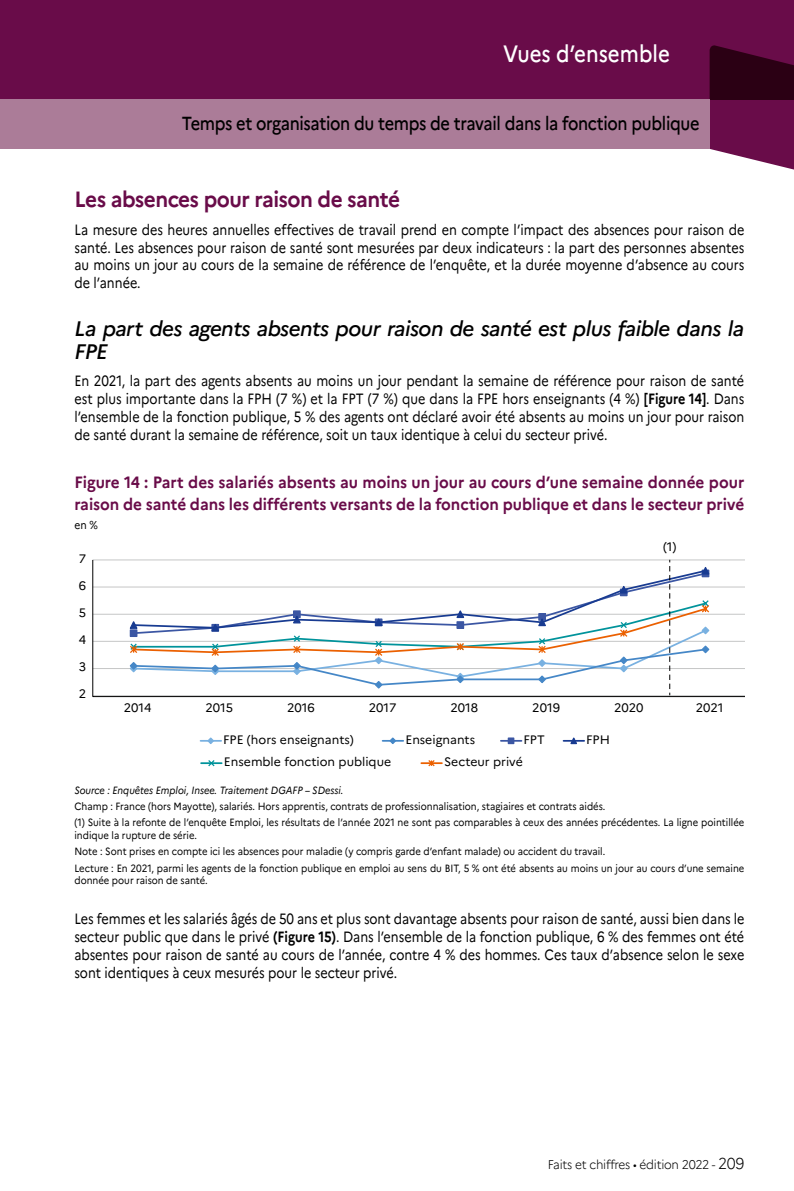
<style>
.page{position:relative;width:794px;height:1191px;background:#fff}
.page>*{position:absolute;margin:0;border:0;box-sizing:border-box;transform-origin:0 0}
.t1{font:500 23.62px "Marianne";color:#fff;scale:.87 1}
._04_Titre_2_Partie_2{font:700 22.05px "Marianne";letter-spacing:-.025em;color:#690c49;scale:.94 1}
._04_Titre_3{font:italic 500 21px/22.8px "Marianne";letter-spacing:-.025em;color:#000}
.t2{font:500 18.9px "Marianne";letter-spacing:-.02em;color:#000;scale:.87 1}
._05_Titre{font:700 16.45px/22.8px "Marianne";color:#690c49;scale:.94 1}
._04_TC{font:14.88px/17.8px "Marianne";color:#000;text-align:justify;scale:.85 1}
._04_TC_après_figure{font:14.88px/17.8px "Marianne";color:#000;text-align:justify;scale:.85 1}
.t3{font:300 12.6px "Marianne";letter-spacing:-.02em;color:#000;scale:.94 1}
.t4{font:12.25px "Marianne";color:#000}
._05_Cell_FaG{font:11.38px "Marianne";color:#000;scale:.9 1}
._05_Note{font:10.5px/12.6px "Marianne";color:#000;scale:.9 1}
._05_Source{font:italic 10.5px "Marianne";color:#000;scale:.9 1}
.s1{font-weight:700}
.s2{font-size:15.75px}
</style>
<div class="page">
<div style="left:0;top:0;width:794px;height:99px;background:#690c49"></div>
<svg style="left:709px;top:45px;width:85px;height:125px"></svg>
<div style="left:0;top:99px;width:709px;height:50px;background:#ab7c98"></div>
<svg style="left:92px;top:559px;width:652px;height:138px"></svg>
<svg style="left:200px;top:737px;width:21px;height:7px"></svg>
<svg style="left:382px;top:737px;width:21px;height:7px"></svg>
<svg style="left:501px;top:738px;width:20px;height:5px"></svg>
<div style="left:508px;top:737px;width:6px;height:7px;border:1px solid #3b56a3"></div>
<svg style="left:563px;top:737px;width:21px;height:8px"></svg>
<hr style="left:201px;top:762px;width:21px;height:2px;background:#00939b">
<svg style="left:207px;top:760px;width:9px;height:7px"></svg>
<hr style="left:421px;top:762px;width:21px;height:2px;background:#eb6000">
<svg style="left:427px;top:760px;width:9px;height:7px"></svg>
<svg style="left:128px;top:560px;width:583px;height:135px"></svg>
<h1 class="t1" style="left:503px;top:39px;width:193px">Vues d’ensemble</h1>
<p class="t2" style="left:182px;top:112px;width:596px">Temps et organisation du temps de travail dans la fonction publique</p>
<h4 class="_04_Titre_2_Partie_2" style="left:74px;top:186px;width:348px">Les absences pour raison de santé</h4>
<p class="_04_TC" style="left:74px;top:220px;width:789px">La mesure des heures annuelles effectives de travail prend en compte l’impact des absences pour raison de santé. Les absences pour raison de santé sont mesurées par deux indicateurs : la part des personnes absentes au moins un jour au cours de la semaine de référence de l’enquête, et la durée moyenne d’absence au cours de l’année.</p>
<p class="_04_Titre_3" style="left:74px;top:317px;width:671px">La part des agents absents pour raison de santé est plus faible dans la<br>FPE</p>
<p class="_04_TC" style="left:74px;top:372px;width:789px">En 2021, la part des agents absents au moins un jour pendant la semaine de référence pour raison de santé est plus importante dans la FPH (7 %) et la FPT (7 %) que dans la FPE hors enseignants (4 %) <span class="s1">[Figure 14]</span>. Dans l’ensemble de la fonction publique, 5 % des agents ont déclaré avoir été absents au moins un jour pour raison de santé durant la semaine de référence, soit un taux identique à celui du secteur privé.</p>
<p class="_05_Titre" style="left:74px;top:470px;width:714px">Figure 14 : Part des salariés absents au moins un jour au cours d’une semaine donnée pour raison de santé dans les différents versants de la fonction publique et dans le secteur privé</p>
<p class="_05_Cell_FaG" style="left:74px;top:518px;width:28px">en %</p>
<p class="t4" style="left:79px;top:551px;width:9px">7</p>
<p class="t4" style="left:79px;top:578px;width:9px">6</p>
<p class="t4" style="left:79px;top:605px;width:9px">5</p>
<p class="t4" style="left:79px;top:632px;width:9px">4</p>
<p class="t4" style="left:79px;top:659px;width:9px">3</p>
<p class="t4" style="left:79px;top:686px;width:9px">2</p>
<p class="t4" style="left:663px;top:539px;width:15px">(1)</p>
<p class="t4" style="left:124px;top:700px;width:29px">2014</p>
<p class="t4" style="left:205px;top:700px;width:29px">2015</p>
<p class="t4" style="left:287px;top:700px;width:29px">2016</p>
<p class="t4" style="left:369px;top:700px;width:29px">2017</p>
<p class="t4" style="left:450px;top:700px;width:29px">2018</p>
<p class="t4" style="left:532px;top:700px;width:29px">2019</p>
<p class="t4" style="left:614px;top:700px;width:31px">2020</p>
<p class="t4" style="left:695px;top:700px;width:29px">2021</p>
<p class="t4" style="left:223px;top:731px;width:132px">FPE (hors enseignants)</p>
<p class="t4" style="left:405px;top:731px;width:71px">Enseignants</p>
<p class="t4" style="left:523px;top:731px;width:23px">FPT</p>
<p class="t4" style="left:586px;top:731px;width:25px">FPH</p>
<p class="t4" style="left:224px;top:754px;width:169px">Ensemble fonction publique</p>
<p class="t4" style="left:444px;top:754px;width:80px">Secteur privé</p>
<p class="_05_Source" style="left:74px;top:783px;width:300px">Source : Enquêtes Emploi, Insee. Traitement DGAFP – SDessi.</p>
<p class="_05_Note" style="left:74px;top:800px;width:591px">Champ : France (hors Mayotte), salariés. Hors apprentis, contrats de professionnalisation, stagiaires et contrats aidés.</p>
<p class="_05_Note" style="left:74px;top:816px;width:746px">(1) Suite à la refonte de l’enquête Emploi, les résultats de l’année 2021 ne sont pas comparables à ceux des années précédentes. La ligne pointillée indique la rupture de série.</p>
<p class="_05_Note" style="left:74px;top:845px;width:591px">Note : Sont prises en compte ici les absences pour maladie (y compris garde d’enfant malade) ou accident du travail.</p>
<p class="_05_Note" style="left:74px;top:861px;width:746px">Lecture : En 2021, parmi les agents de la fonction publique en emploi au sens du BIT, 5 % ont été absents au moins un jour au cours d’une semaine donnée pour raison de santé.</p>
<p class="_04_TC_après_figure" style="left:74px;top:910px;width:789px">Les femmes et les salariés âgés de 50 ans et plus sont davantage absents pour raison de santé, aussi bien dans le secteur public que dans le privé <span class="s1">(Figure 15)</span>. Dans l’ensemble de la fonction publique, 6 % des femmes ont été absentes pour raison de santé au cours de l’année, contre 4 % des hommes. Ces taux d’absence selon le sexe sont identiques à ceux mesurés pour le secteur privé.</p>
<p class="t3" style="left:548px;top:1157px;width:211px">Faits et chiffres • édition 2022 - <span class="s2">209</span></p>
</div>
